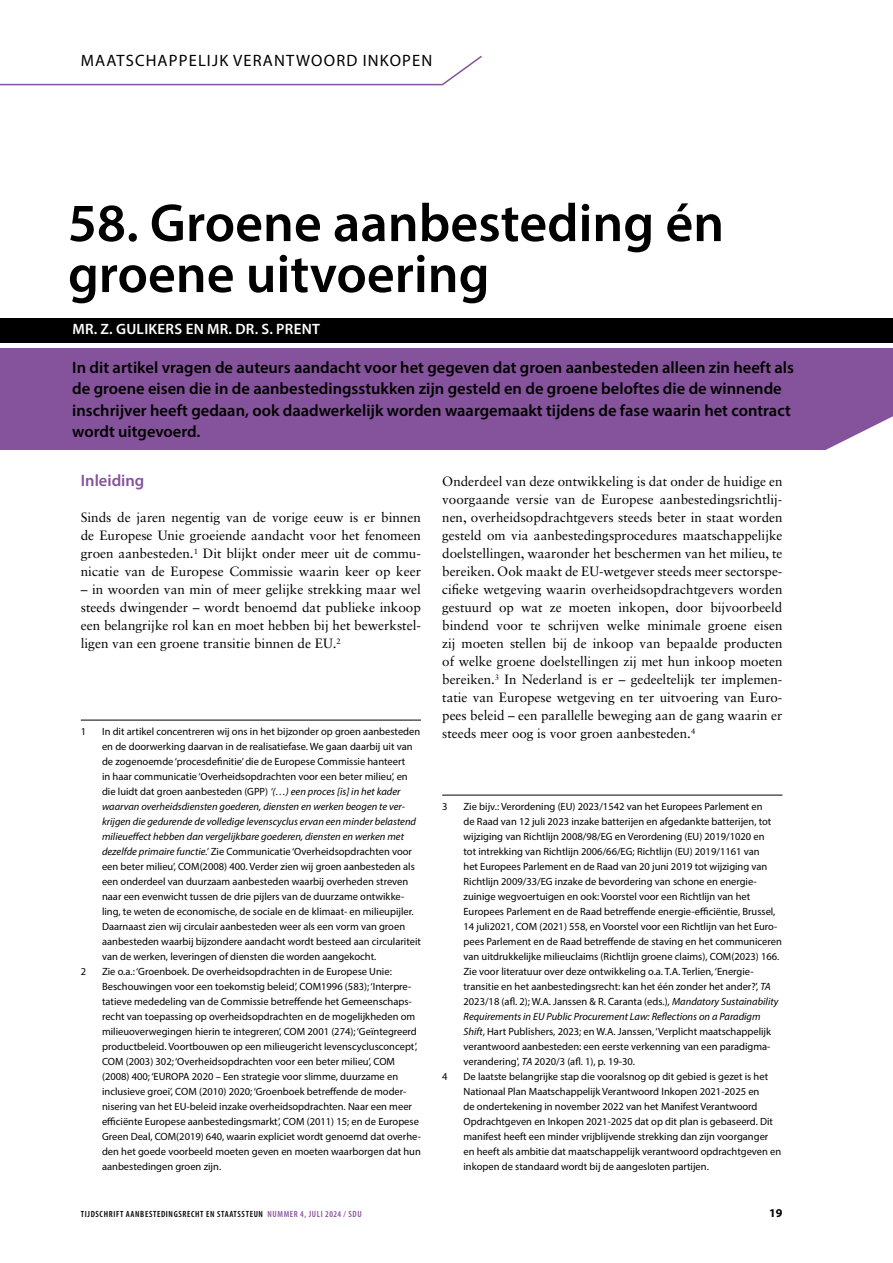
<style>
.page{position:relative;width:893px;height:1263px;background:#fff}
.page>*{position:absolute;margin:0;border:0;box-sizing:border-box;transform-origin:0 0}
.t1{font:600 54px/51px "Myriad Pro";color:#000}
.t2{font:600 16.5px/21px "Myriad Pro";color:#000}
.t3{font:16.5px "Myriad Pro";color:#000}
.t4{font:600 16.5px "Myriad Pro";color:#85529c}
.t5{font:600 15px "Myriad Pro";letter-spacing:.02em;color:#fff}
.t6{font:13.5px/18px "Sabon LT Std";color:#000;text-align:justify}
.t7{font:700 12px "Myriad Pro";color:#000}
.t8{font:10.5px/15px "Myriad Pro";color:#000}
.t9{font:600 condensed 9px "Myriad Pro";letter-spacing:.07em;color:#000}
.t10{font:600 condensed 9px "Myriad Pro";letter-spacing:.07em;color:#85529c}
.s1{font-style:italic}
.s2{color:#000}
</style>
<div class="page">
<div style="left:0;top:318px;width:893px;height:24px;background:#000"></div>
<svg style="left:0;top:56px;width:482px;height:30px"></svg>
<hr style="left:81px;top:720px;width:340px;height:1px;background:#000">
<hr style="left:442px;top:795px;width:340px;height:1px;background:#000">
<div style="left:0;top:348px;width:893px;height:101px;background:#85529c"></div>
<svg style="left:816px;top:449px;width:77px;height:1px"></svg>
<h2 class="t3" style="left:81px;top:51px;width:25px">Maatschappelijk</h2>
<h2 class="t3" style="left:233px;top:51px;width:13px">verantwoord</h2>
<h2 class="t3" style="left:363px;top:51px;width:11px">inkopen</h2>
<h1 class="t1" style="left:68px;top:196px;width:658px">58. Groene aanbesteding én groene uitvoering</h1>
<h3 class="t5" style="left:72px;top:320px;width:249px">MR. Z. GULIKERS EN MR. DR. S. PRENT</h3>
<p class="t2" style="left:72px;top:357px;width:723px">In dit artikel vragen de auteurs aandacht voor het gegeven dat groen aanbesteden alleen zin heeft als de groene eisen die in de aanbestedingsstukken zijn gesteld en de groene beloftes die de winnende inschrijver heeft gedaan, ook daadwerkelijk worden waargemaakt tijdens de fase waarin het contract wordt uitgevoerd.</p>
<h2 class="t4" style="left:81px;top:470px;width:65px">Inleiding</h2>
<p class="t6" style="left:81px;top:508px;width:342px">Sinds de jaren negentig van de vorige eeuw is er binnen de Europese Unie groeiende aandacht voor het fenomeen groen aanbesteden.<sup>1</sup> Dit blijkt onder meer uit de commu&shy;nicatie van de Europese Commissie waarin keer op keer</p>
<p class="t6" style="left:81px;top:580px;width:342px">– in woorden van min of meer gelijke strekking maar wel steeds dwingender – wordt benoemd dat publieke inkoop een belangrijke rol kan en moet hebben bij het bewerkstel&shy;ligen van een groene transitie binnen de EU.<sup>2</sup></p>
<p class="t8" style="left:81px;top:724px;width:7px">1</p>
<p class="t8" style="left:102px;top:724px;width:320px">In dit artikel concentreren wij ons in het bijzonder op groen aanbesteden en de doorwerking daarvan in de realisatiefase. We gaan daarbij uit van de zogenoemde ‘procesdefinitie’ die de Europese Commissie hanteert<br>in haar communicatie ‘Overheidsopdrachten voor een beter milieu’, en die luidt dat groen aanbesteden (GPP) <span class="s1">‘(…) een proces [is] in het kader waarvan overheidsdiensten goederen, diensten en werken beogen te ver&shy;krijgen die gedurende de volledige levenscyclus ervan een minder belastend milieueffect hebben dan vergelijkbare goederen, diensten en werken met dezelfde primaire functie.’</span> Zie Communicatie ‘Overheidsopdrachten voor een beter milieu’, COM(2008) 400. Verder zien wij groen aanbesteden als een onderdeel van duurzaam aanbesteden waarbij overheden streven naar een evenwicht tussen de drie pijlers van de duurzame ontwikke&shy;ling, te weten de economische, de sociale en de klimaat- en milieupijler.<br>Daarnaast zien wij circulair aanbesteden weer als een vorm van groen aanbesteden waarbij bijzondere aandacht wordt besteed aan circulariteit van de werken, leveringen of diensten die worden aangekocht.</p>
<p class="t8" style="left:81px;top:964px;width:7px">2</p>
<p class="t8" style="left:102px;top:964px;width:320px">Zie o.a.: ‘Groenboek. De overheidsopdrachten in de Europese Unie:<br>Beschouwingen voor een toekomstig beleid’, COM1996 (583); ‘Interpre&shy;tatieve mededeling van de Commissie betreffende het Gemeenschaps&shy;recht van toepassing op overheidsopdrachten en de mogelijkheden om milieuoverwegingen hierin te integreren’, COM 2001 (274); ‘Geïntegreerd productbeleid. Voortbouwen op een milieugericht levenscyclusconcept’, COM (2003) 302; ‘Overheidsopdrachten voor een beter milieu’, COM (2008) 400; ‘EUROPA 2020 – Een strategie voor slimme, duurzame en inclusieve groei’, COM (2010) 2020; ‘Groenboek betreffende de moder&shy;nisering van het EU-beleid inzake overheidsopdrachten. Naar een meer efficiënte Europese aanbestedingsmarkt’, COM (2011) 15; en de Europese Green Deal, COM(2019) 640, waarin expliciet wordt genoemd dat overhe&shy;den het goede voorbeeld moeten geven en moeten waarborgen dat hun aanbestedingen groen zijn.</p>
<p class="t6" style="left:442px;top:472px;width:342px">Onderdeel van deze ontwikkeling is dat onder de huidige en voorgaande versie van de Europese aanbestedingsrichtlij&shy;nen, overheidsopdrachtgevers steeds beter in staat worden gesteld om via aanbestedingsprocedures maatschappelijke doelstellingen, waaronder het beschermen van het milieu, te bereiken. Ook maakt de EU-wetgever steeds meer sectorspe&shy;cifieke wetgeving waarin overheidsopdrachtgevers worden gestuurd op wat ze moeten inkopen, door bijvoorbeeld bindend voor te schrijven welke minimale groene eisen zij moeten stellen bij de inkoop van bepaalde producten of welke groene doelstellingen zij met hun inkoop moeten bereiken.<sup>3</sup> In Nederland is er – gedeeltelijk ter implemen&shy;tatie van Europese wetgeving en ter uitvoering van Euro&shy;pees beleid – een parallelle beweging aan de gang waarin er steeds meer oog is voor groen aanbesteden.<sup>4</sup></p>
<p class="t8" style="left:442px;top:799px;width:7px">3</p>
<p class="t8" style="left:463px;top:799px;width:320px">Zie bijv.: Verordening (EU) 2023/1542 van het Europees Parlement en<br>de Raad van 12 juli 2023 inzake batterijen en afgedankte batterijen, tot wijziging van Richtlijn 2008/98/EG en Verordening (EU) 2019/1020 en<br>tot intrekking van Richtlijn 2006/66/EG; Richtlijn (EU) 2019/1161 van<br>het Europees Parlement en de Raad van 20 juni 2019 tot wijziging van Richtlijn 2009/33/EG inzake de bevordering van schone en energie&shy;zuinige wegvoertuigen en ook: Voorstel voor een Richtlijn van het Europees Parlement en de Raad betreffende energie-efficiëntie, Brussel, 14 juli2021, COM (2021) 558, en Voorstel voor een Richtlijn van het Euro&shy;pees Parlement en de Raad betreffende de staving en het communiceren van uitdrukkelijke milieuclaims (Richtlijn groene claims), COM(2023) 166.<br>Zie voor literatuur over deze ontwikkeling o.a. T.A. Terlien, ‘Energie&shy;transitie en het aanbestedingsrecht: kan het één zonder het ander?’, <span class="s1">TA </span>2023/18 (afl. 2); W.A. Janssen &amp; R. Caranta (eds.), <span class="s1">Mandatory Sustainability Requirements in EU Public Procurement Law: Reflections on a Paradigm Shift</span>, Hart Publishers, 2023; en W.A. Janssen, ‘Verplicht maatschappelijk verantwoord aanbesteden: een eerste verkenning van een paradigma&shy;verandering', <span class="s1">TA</span> 2020/3 (afl. 1), p. 19-30.</p>
<p class="t8" style="left:442px;top:1069px;width:7px">4</p>
<p class="t8" style="left:463px;top:1069px;width:319px">De laatste belangrijke stap die vooralsnog op dit gebied is gezet is het Nationaal Plan Maatschappelijk Verantwoord Inkopen 2021-2025 en<br>de ondertekening in november 2022 van het Manifest Verantwoord Opdrachtgeven en Inkopen 2021-2025 dat op dit plan is gebaseerd. Dit manifest heeft een minder vrijblijvende strekking dan zijn voorganger en heeft als ambitie dat maatschappelijk verantwoord opdrachtgeven en inkopen de standaard wordt bij de aangesloten partijen.</p>
<p class="t9" style="left:81px;top:1208px;width:146px">TIJDSCHRIFT AANBESTEDINGSRECHT EN STAAT</p>
<p class="t10" style="left:238px;top:1208px;width:117px"><span class="s2">SSTEUN</span> NUMMER 4, JULI 2024 / SDU</p>
<p class="t7" style="left:769px;top:1205px;width:15px">19</p>
</div>
